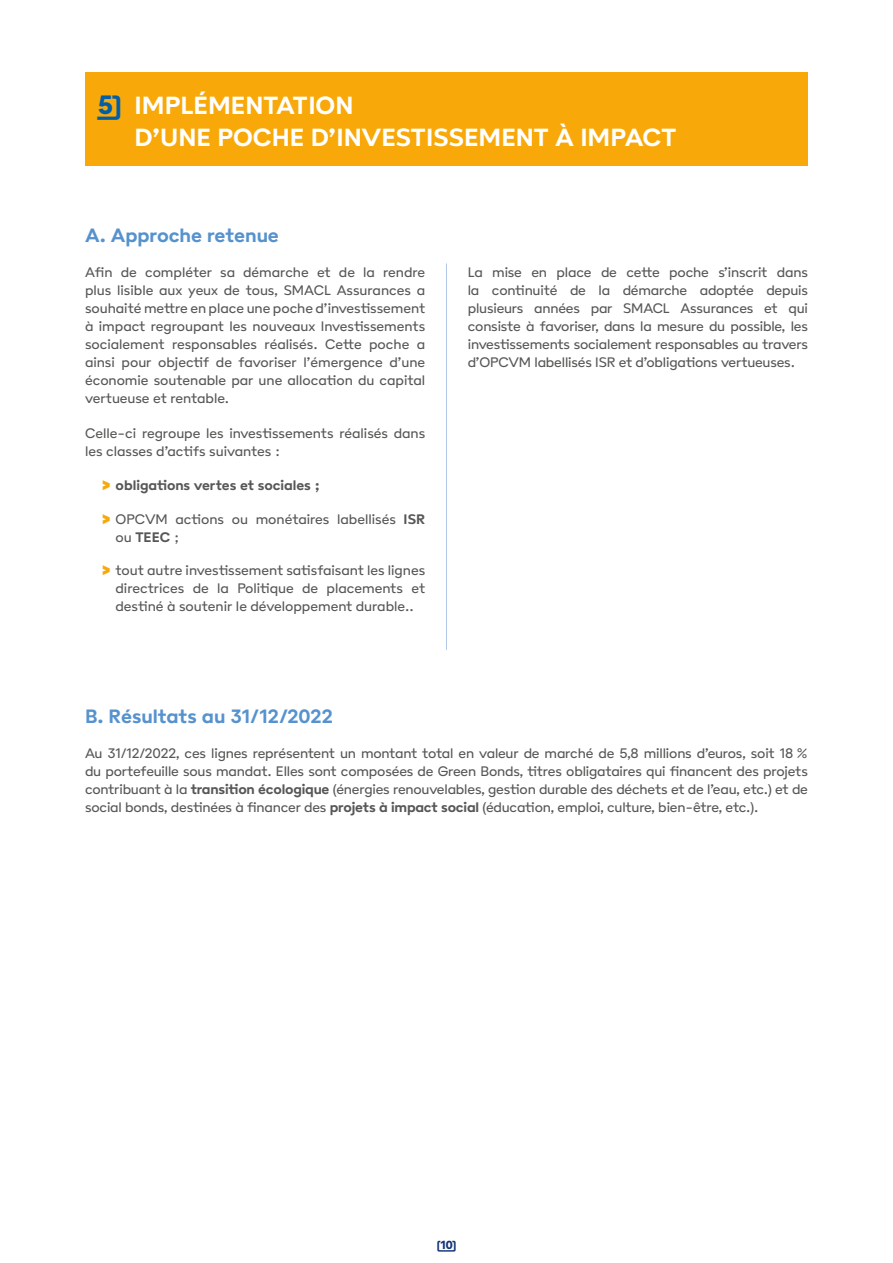
<style>
.page{position:relative;width:893px;height:1263px;background:#fff}
.page>*{position:absolute;margin:0;border:0;box-sizing:border-box;transform-origin:0 0}
.t1{font:700 27px/32.4px "Poligon";color:#fff}
.t2{font:700 21px "Poligon";color:#5692ce}
.t3{font:15px/18px "Poligon";letter-spacing:-.005em;color:#575756;text-align:justify}
.t4{font:700 15px "Poligon";color:#575756}
.t5{font:12px "Poligon Black Link";color:#133578}
.s1{font-family:"Poligon Black Link";font-weight:400;color:#005faa}
.s2{font-weight:900;font-size:21px;color:#f8a909}
.s3{font-weight:700}
</style>
<div class="page">
<div style="left:85px;top:72px;width:723px;height:94px;background:#f8a909"></div>
<hr style="left:446px;top:263px;width:1px;height:387px;background:#b3c7e8">
<h1 class="t1" style="left:135px;top:88px;width:543px;text-indent:-37px"><span class="s1">5</span> IMPLÉMENTATION<br>D’UNE POCHE D’INVESTISSEMENT À IMPACT</h1>
<h2 class="t2" style="left:85px;top:222px;width:195px">A. Approche retenue</h2>
<p class="t3" style="left:85px;top:263px;width:342px">Afin de compléter sa démarche et de la rendre plus lisible aux yeux de tous, SMACL Assurances a souhaité mettre en place une poche d’investissement à impact regroupant les nouveaux Investissements socialement responsables réalisés. Cette poche a ainsi pour objectif de favoriser l’émergence d’une économie soutenable par une allocation du capital vertueuse et rentable.</p>
<p class="t3" style="left:85px;top:424px;width:342px">Celle-ci regroupe les investissements réalisés dans les classes d’actifs suivantes :</p>
<p class="t4" style="left:102px;top:476px;width:220px"><span class="s2">&gt;</span> obligations vertes et sociales ;</p>
<p class="t3" style="left:116px;top:509px;width:311px;text-indent:-14px"><span class="s2">&gt;</span> OPCVM actions ou monétaires labellisés <span class="s3">ISR </span>ou <span class="s3">TEEC</span> ;</p>
<p class="t3" style="left:116px;top:561px;width:311px;text-indent:-14px"><span class="s2">&gt;</span> tout autre investissement satisfaisant les lignes directrices de la Politique de placements et destiné à soutenir le développement durable..</p>
<p class="t3" style="left:468px;top:263px;width:342px">La mise en place de cette poche s’inscrit dans la continuité de la démarche adoptée depuis plusieurs années par SMACL Assurances et qui consiste à favoriser, dans la mesure du possible, les investissements socialement responsables au travers d’OPCVM labellisés ISR et d’obligations vertueuses.</p>
<h2 class="t2" style="left:85px;top:702px;width:249px">B. Résultats au 31/12/2022</h2>
<p class="t3" style="left:85px;top:743px;width:724px">Au 31/12/2022, ces lignes représentent un montant total en valeur de marché de 5,8 millions d’euros, soit 18 % du portefeuille sous mandat. Elles sont composées de Green Bonds, titres obligataires qui financent des projets contribuant à la <span class="s3">transition écologique</span> (énergies renouvelables, gestion durable des déchets et de l’eau, etc.) et de social bonds, destinées à financer des <span class="s3">projets à impact social</span> (éducation, emploi, culture, bien-être, etc.).</p>
<p class="t5" style="left:437px;top:1237px;width:21px">10</p>
</div>
